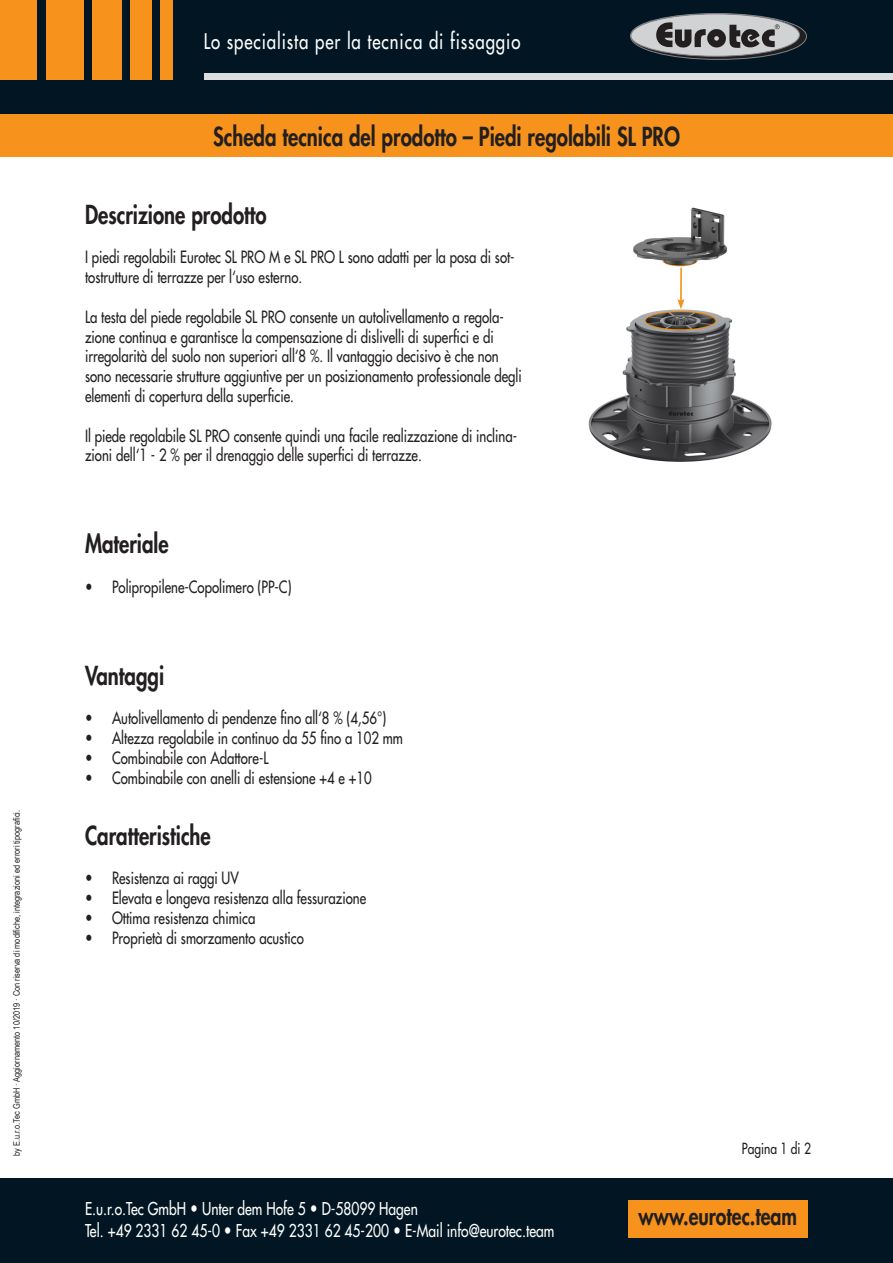
<style>
.page{position:relative;width:893px;height:1263px;background:#fff}
.page>*{position:absolute;margin:0;border:0;box-sizing:border-box;transform-origin:0 0}
.t1{font:800 25.5px "Futura Std";color:#231f20;scale:.8 1}
.t2{font:800 24.3px "Futura Std";color:#231f20;scale:.8 1}
.t3{font:500 21px "Futura Std";letter-spacing:.055em;color:#fff;scale:.8 1}
.t4{font:500 17.25px/22.5px "Futura Std";color:#fff;scale:.8 1}
.t5{font:500 16.5px/19.8px "Futura Std";color:#231f20;scale:.8 1}
.t6{font:500 15px "Futura Std";color:#231f20;scale:.8 1}
.t7{font:9px "Arial Narrow";color:#231f20}
.s1{font-weight:800}
</style>
<div class="page">
<div style="left:0;top:0;width:893px;height:137px;background:#011622"></div>
<div style="left:204px;top:74px;width:689px;height:6px;background:#dcdddf"></div>
<svg style="left:630px;top:13px;width:176px;height:46px"></svg>
<div style="left:631px;top:14px;width:168px;height:42px;background:#d1d2d4;border-radius:50%"></div>
<div style="left:630px;top:14px;width:170px;height:43px;border:1px solid #808285;border-radius:50%"></div>
<div style="left:630px;top:13px;width:177px;height:47px;border:1px solid #808285;border-radius:50%"></div>
<svg style="left:656px;top:22px;width:124px;height:27px"></svg>
<div style="left:0;top:0;width:37px;height:80px;background:#f7931d"></div>
<div style="left:46px;top:0;width:38px;height:80px;background:#f7931d"></div>
<div style="left:92px;top:0;width:30px;height:80px;background:#f7931d"></div>
<div style="left:131px;top:0;width:21px;height:80px;background:#f7931d"></div>
<div style="left:161px;top:0;width:12px;height:80px;background:#f7931d"></div>
<div style="left:0;top:114px;width:893px;height:43px;background:#f7931d"></div>
<div style="left:0;top:1178px;width:893px;height:85px;background:#011622"></div>
<div style="left:628px;top:1200px;width:180px;height:37px;background:#f7931d"></div>
<img style="left:588px;top:207px;width:184px;height:255px">
<hr style="left:680px;top:268px;width:2px;height:33px;background:#f7931d">
<svg style="left:677px;top:299px;width:8px;height:10px"></svg>
<p class="t7" style="left:10px;top:1156px;width:347px;rotate:-90deg">by E.u.r.o.Tec GmbH · Aggiornamento 10/2019 · Con riserva di modifiche, integrazioni ed errori tipografici.</p>
<p class="t3" style="left:204px;top:28px;width:397px">Lo specialista per la tecnica di fissaggio</p>
<h1 class="t1" style="left:213px;top:121px;width:585px">Scheda tecnica del prodotto – Piedi regolabili SL PRO</h1>
<h1 class="t1" style="left:85px;top:198px;width:228px">Descrizione prodotto</h1>
<p class="t5" style="left:85px;top:247px;width:539px">I piedi regolabili Eurotec SL PRO M e SL PRO L sono adatti per la posa di sot&shy;tostrutture di terrazze per l‘uso esterno.</p>
<p class="t5" style="left:85px;top:307px;width:547px">La testa del piede regolabile SL PRO consente un autolivellamento a regola&shy;zione continua e garantisce la compensazione di dislivelli di superfici e di irregolarità del suolo non superiori all‘8 %. Il vantaggio decisivo è che non sono necessarie strutture aggiuntive per un posizionamento professionale degli elementi di copertura della superficie.</p>
<p class="t5" style="left:85px;top:426px;width:542px">Il piede regolabile SL PRO consente quindi una facile realizzazione di inclina&shy;zioni dell‘1 - 2 % per il drenaggio delle superfici di terrazze.</p>
<h1 class="t1" style="left:85px;top:528px;width:106px">Materiale</h1>
<p class="t5" style="left:85px;top:577px;width:260px">• Polipropilene-Copolimero (PP-C)</p>
<h1 class="t1" style="left:85px;top:659px;width:100px">Vantaggi</h1>
<p class="t5" style="left:85px;top:708px;width:378px">• Autolivellamento di pendenze fino all‘8 % (4,56°)</p>
<p class="t5" style="left:85px;top:728px;width:399px">• Altezza regolabile in continuo da 55 fino a 102 mm</p>
<p class="t5" style="left:85px;top:748px;width:231px">• Combinabile con Adattore-L</p>
<p class="t5" style="left:85px;top:768px;width:360px">• Combinabile con anelli di estensione +4 e +10</p>
<h1 class="t1" style="left:85px;top:819px;width:159px">Caratteristiche</h1>
<p class="t5" style="left:85px;top:868px;width:194px">• Resistenza ai raggi UV</p>
<p class="t5" style="left:85px;top:888px;width:353px">• Elevata e longeva resistenza alla fessurazione</p>
<p class="t5" style="left:85px;top:908px;width:214px">• Ottima resistenza chimica</p>
<p class="t5" style="left:85px;top:928px;width:275px">• Proprietà di smorzamento acustico</p>
<p class="t6" style="left:742px;top:1139px;width:88px">Pagina 1 di 2</p>
<p class="t4" style="left:85px;top:1197px;width:588px">E.u.r.o.Tec GmbH <span class="s1">•</span> Unter dem Hofe 5 <span class="s1">•</span> D-58099 Hagen<br>Tel. +49 2331 62 45-0 <span class="s1">•</span> Fax +49 2331 62 45-200 <span class="s1">•</span> E-Mail info@eurotec.team</p>
<h2 class="t2" style="left:638px;top:1201px;width:200px">www.eurotec.team</h2>
</div>
